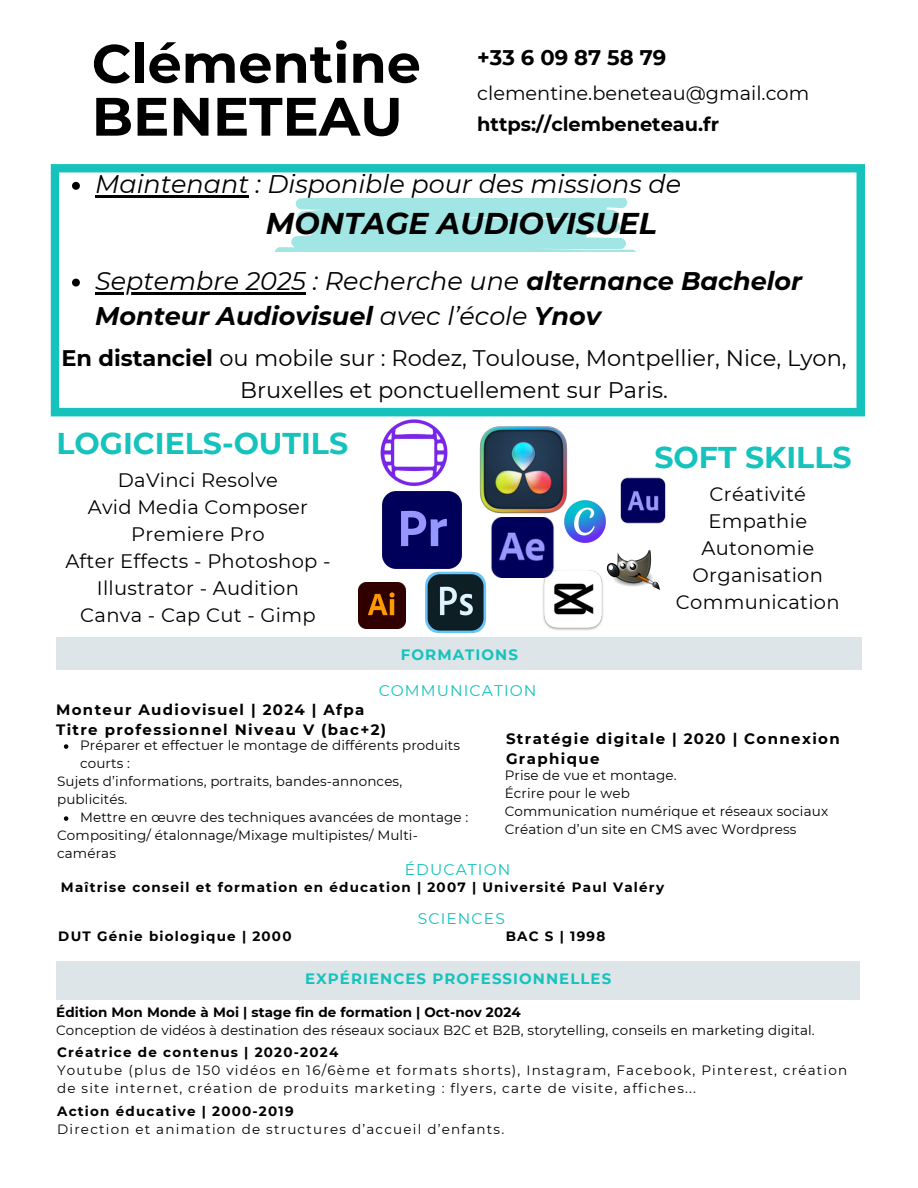
<style>
.page{position:relative;width:918px;height:1188px;background:#fff}
.page>*{position:absolute;margin:0;border:0;box-sizing:border-box;transform-origin:0 0}
.t1{font:700 54px/52.8px "Montserrat";color:#000}
.t2{font:700 30px "Montserrat";color:#16c2bc}
.t3{font:italic 700 30px "Montserrat";color:#000}
.t4{font:italic 700 25.5px/34.8px "Montserrat";color:#000}
.t5{font:italic 25.5px "Montserrat";color:#000}
.t6{font:22.5px/31.5px "Montserrat";color:#000;text-align:center}
.t7{font:700 21.15px "Montserrat";color:#000}
.t8{font:19.5px/27px "Montserrat";letter-spacing:.015em;color:#000;text-align:center}
.t9{font:19.35px "Montserrat";color:#000}
.t10{font:700 19.35px "Montserrat";color:#000}
.t11{font:15.45px "Montserrat";letter-spacing:.07em;color:#16c2bc}
.t12{font:700 15px/20.2px "Montserrat";letter-spacing:.09em;color:#000}
.t13{font:700 15px "Montserrat";letter-spacing:.07em;color:#16c2bc}
.t14{font:13.5px/18px "Montserrat";letter-spacing:.01em;color:#000}
.t15{font:13.5px/18px "Montserrat";letter-spacing:.09em;color:#000}
.t16{font:700 13.5px "Montserrat";letter-spacing:.09em;color:#000}
.t17{font:700 13.5px "Montserrat";letter-spacing:.01em;color:#000}
.s1{font-weight:400}
.s2{font-weight:700}
</style>
<div class="page">
<svg style="left:64px;top:744px;width:4px;height:5px"></svg>
<svg style="left:64px;top:816px;width:4px;height:5px"></svg>
<div style="left:56px;top:638px;width:806px;height:32px;background:#dee5e8"></div>
<div style="left:56px;top:962px;width:803px;height:38px;background:#dee5e8"></div>
<svg style="left:51px;top:164px;width:814px;height:252px"></svg>
<svg style="left:275px;top:199px;width:362px;height:52px;background:#ace9e7"></svg>
<svg style="left:72px;top:182px;width:8px;height:8px"></svg>
<hr style="left:95px;top:195px;width:154px;height:3px;background:#000">
<svg style="left:72px;top:279px;width:8px;height:8px"></svg>
<hr style="left:95px;top:292px;width:211px;height:2px;background:#000">
<img style="left:378px;top:416px;width:71px;height:59px">
<img style="left:620px;top:477px;width:46px;height:47px">
<img style="left:358px;top:583px;width:32px;height:46px">
<img style="left:390px;top:577px;width:134px;height:61px">
<img style="left:367px;top:475px;width:110px;height:110px">
<img style="left:537px;top:570px;width:66px;height:60px">
<img style="left:471px;top:416px;width:105px;height:102px">
<img style="left:590px;top:550px;width:70px;height:49px">
<img style="left:564px;top:501px;width:42px;height:42px">
<img style="left:461px;top:518px;width:124px;height:59px">
<p class="t1" style="left:92px;top:37px;width:331px">Clémentine<br>BENETEAU</p>
<p class="t7" style="left:477px;top:45px;width:191px">+33 6 09 87 58 79</p>
<p class="t9" style="left:477px;top:81px;width:334px">clementine.beneteau@gmail.com</p>
<p class="t10" style="left:477px;top:112px;width:243px">https://clembeneteau.fr</p>
<h3 class="t5" style="left:95px;top:168px;width:588px">Maintenant : Disponible pour des missions de</h3>
<h2 class="t3" style="left:266px;top:205px;width:393px">MONTAGE AUDIOVISUEL</h2>
<h3 class="t4" style="left:95px;top:263px;width:709px"><span class="s1">Septembre 2025 : Recherche une</span> alternance Bachelor<br>Monteur Audiovisuel <span class="s1">avec l’école</span> Ynov</h3>
<p class="t6" style="left:61px;top:343px;width:787px"><span class="s2">En distanciel</span> ou mobile sur : Rodez, Toulouse, Montpellier, Nice, Lyon,<br>Bruxelles et ponctuellement sur Paris.</p>
<p class="t2" style="left:57px;top:425px;width:293px">LOGICIELS-OUTILS</p>
<p class="t8" style="left:65px;top:467px;width:267px">DaVinci Resolve<br>Avid Media Composer<br>Premiere Pro<br>After Effects - Photoshop -<br>Illustrator - Audition<br>Canva - Cap Cut - Gimp</p>
<h2 class="t13" style="left:401px;top:645px;width:119px">FORMATIONS</h2>
<h6 class="t11" style="left:379px;top:681px;width:159px">COMMUNICATION</h6>
<p class="t2" style="left:655px;top:439px;width:199px">SOFT SKILLS</p>
<p class="t8" style="left:676px;top:480px;width:165px">Créativité<br>Empathie<br>Autonomie<br>Organisation<br>Communication</p>
<p class="t12" style="left:56px;top:699px;width:310px">Monteur Audiovisuel | 2024 | Afpa</p>
<h4 class="t12" style="left:56px;top:719px;width:332px">Titre professionnel Niveau V (bac+2)</h4>
<h1 class="t14" style="left:80px;top:736px;width:381px">Préparer et effectuer le montage de différents produits courts :</h1>
<p class="t14" style="left:57px;top:772px;width:347px">Sujets d’informations, portraits, bandes-annonces, publicités.</p>
<p class="t14" style="left:80px;top:808px;width:390px">Mettre en œuvre des techniques avancées de montage :</p>
<p class="t14" style="left:57px;top:826px;width:362px">Compositing/ étalonnage/Mixage multipistes/ Multi&shy;caméras</p>
<p class="t12" style="left:506px;top:728px;width:335px">Stratégie digitale | 2020 | Connexion<br>Graphique</p>
<p class="t14" style="left:505px;top:766px;width:173px">Prise de vue et montage.</p>
<p class="t14" style="left:505px;top:784px;width:127px">Écrire pour le web</p>
<h2 class="t14" style="left:505px;top:802px;width:325px">Communication numérique et réseaux sociaux</h2>
<h6 class="t14" style="left:505px;top:820px;width:293px">Création d’un site en CMS avec Wordpress</h6>
<p class="t11" style="left:405px;top:860px;width:107px">ÉDUCATION</p>
<p class="t11" style="left:418px;top:909px;width:89px">SCIENCES</p>
<p class="t16" style="left:61px;top:878px;width:605px">Maîtrise conseil et formation en éducation | 2007 | Université Paul Valéry</p>
<p class="t16" style="left:58px;top:928px;width:235px">DUT Génie biologique | 2000</p>
<p class="t16" style="left:506px;top:928px;width:101px">BAC S | 1998</p>
<p class="t13" style="left:305px;top:970px;width:308px">EXPÉRIENCES PROFESSIONNELLES</p>
<p class="t17" style="left:56px;top:1004px;width:466px">Édition Mon Monde à Moi | stage fin de formation | Oct-nov 2024</p>
<p class="t14" style="left:56px;top:1022px;width:760px">Conception de vidéos à destination des réseaux sociaux B2C et B2B, storytelling, conseils en marketing digital.</p>
<p class="t16" style="left:57px;top:1044px;width:283px">Créatrice de contenus | 2020-2024</p>
<p class="t15" style="left:57px;top:1062px;width:792px">Youtube (plus de 150 vidéos en 16/6ème et formats shorts), Instagram, Facebook, Pinterest, création de site internet, création de produits marketing : flyers, carte de visite, affiches...</p>
<p class="t16" style="left:57px;top:1102px;width:238px">Action éducative | 2000-2019</p>
<p class="t15" style="left:57px;top:1120px;width:449px">Direction et animation de structures d’accueil d’enfants.</p>
</div>
